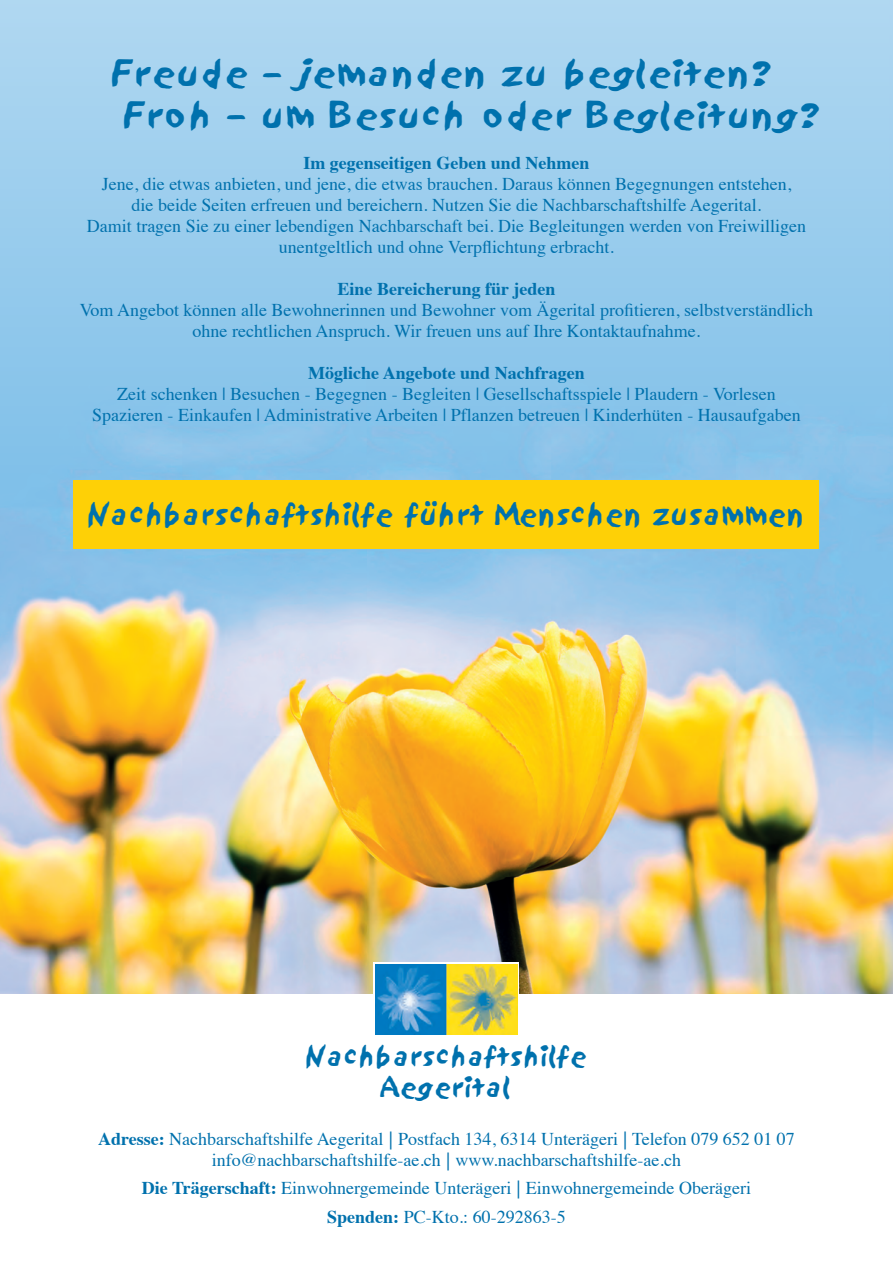
<style>
.page{position:relative;width:893px;height:1263px;background:#fff}
.page>*{position:absolute;margin:0;border:0;box-sizing:border-box;transform-origin:0 0}
.t1{font:33px/42px "Sand";color:#0071ad;scale:1.1 1}
.t2{font:27.9px "Sand";color:#0071ad}
.t3{font:25.65px/30.8px "Sand";color:#0071ad;text-align:center}
.t4{font:18px/21px "Times";color:#0071ad;text-align:center}
.t5{font:700 18px "Times";color:#0071ad}
.s1{font-weight:700}
.s2{font-family:"Officina Sans"}
</style>
<div class="page">
<img style="left:0;top:0;width:893px;height:994px">
<div style="left:74px;top:480px;width:745px;height:69px;background:#fed006"></div>
<svg style="left:374px;top:962px;width:145px;height:73px"></svg>
<img style="left:376px;top:964px;width:141px;height:70px">
<h1 class="t1" style="left:124px;top:54px;width:637px;text-indent:-12px">Freude – jemanden zu begleiten?<br>Froh – um Besuch oder Begleitung?</h1>
<p class="t5" style="left:303px;top:146px;width:288px">Im gegenseitigen Geben und Nehmen</p>
<p class="t4" style="left:87px;top:172px;width:721px">Jene, die etwas anbieten, und jene, die etwas brauchen. Daraus können Begegnungen entstehen,<br>die beide Seiten erfreuen und bereichern. Nutzen Sie die Nachbarschaftshilfe Aegerital.<br>Damit tragen Sie zu einer lebendigen Nachbarschaft bei. Die Begleitungen werden von Freiwilligen unentgeltlich und ohne Verpflichtung erbracht.</p>
<p class="t5" style="left:338px;top:272px;width:219px">Eine Bereicherung für jeden</p>
<p class="t4" style="left:80px;top:298px;width:735px">Vom Angebot können alle Bewohnerinnen und Bewohner vom Ägerital profitieren, selbstverständlich ohne rechtlichen Anspruch. Wir freuen uns auf Ihre Kontaktaufnahme.</p>
<p class="t5" style="left:308px;top:356px;width:278px">Mögliche Angebote und Nachfragen</p>
<p class="t4" style="left:92px;top:382px;width:710px">Zeit schenken | Besuchen - Begegnen - Begleiten | Gesellschaftsspiele | Plaudern - Vorlesen<br>Spazieren - Einkaufen | Administrative Arbeiten | Pflanzen betreuen | Kinderhüten - Hausaufgaben</p>
<h2 class="t2" style="left:89px;top:499px;width:717px">Nachbarschaftshilfe führt Menschen zusammen</h2>
<h3 class="t3" style="left:306px;top:1042px;width:281px">Nachbarschaftshilfe<br>Aegerital</h3>
<p class="t4" style="left:98px;top:1126px;width:698px"><span class="s1">Adresse:</span> Nachbarschaftshilfe Aegerital <span class="s2">|</span> Postfach 134, 6314 Unterägeri <span class="s2">|</span> Telefon 079 652 01 07 info@nachbarschaftshilfe-ae.ch <span class="s2">|</span> www.nachbarschaftshilfe-ae.ch</p>
<p class="t4" style="left:142px;top:1172px;width:610px;line-height:28.5px"><span class="s1">Die Trägerschaft:</span> Einwohnergemeinde Unterägeri <span class="s2">|</span> Einwohnergemeinde Oberägeri<br><span class="s1">Spenden:</span> PC-Kto.: 60-292863-5</p>
</div>
